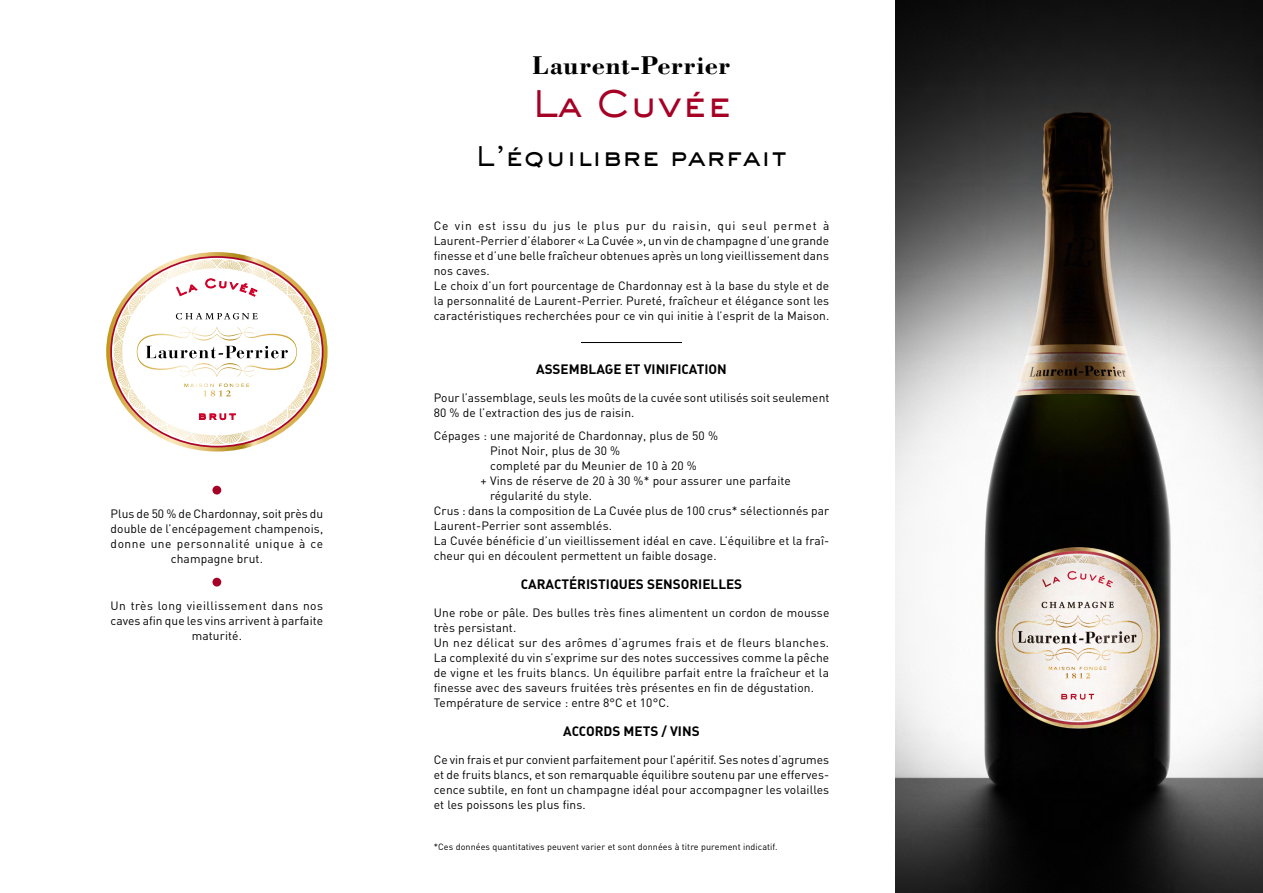
<style>
.page{position:relative;width:1263px;height:893px;background:#fff}
.page>*{position:absolute;margin:0;border:0;box-sizing:border-box;transform-origin:0 0}
.t1{font:500 35.85px "Sackers Gothic";color:#a60125}
.t2{font:500 26.55px "Sackers Gothic";color:#000}
.t3{font:700 26.55px "Bodoni";letter-spacing:.02em;color:#000}
.t4{font:13.5px "DIN Bold Alternate";color:#000}
.t5{font:12px/15px "DIN";letter-spacing:.01em;color:#000}
.t6{font:9px "DIN";letter-spacing:.01em;color:#000}
</style>
<div class="page">
<img style="left:895px;top:0;width:368px;height:893px">
<hr style="left:581px;top:342px;width:101px;height:1px;background:#000">
<div style="left:212px;top:486px;width:9px;height:8px;background:#a60125;border-radius:50%"></div>
<div style="left:212px;top:578px;width:9px;height:8px;background:#a60125;border-radius:50%"></div>
<svg style="left:106px;top:252px;width:222px;height:199px"></svg>
<p class="t5" style="left:111px;top:506px;width:214px;text-align:center">Plus de 50 % de Chardonnay, soit près du double de l’encépagement champenois, donne une personnalité unique à ce champagne brut.</p>
<p class="t5" style="left:111px;top:598px;width:214px;text-align:center">Un très long vieillissement dans nos caves afin que les vins arrivent à parfaite maturité.</p>
<h2 class="t3" style="left:533px;top:48px;width:199px">Laurent-Perrier</h2>
<h1 class="t1" style="left:532px;top:80px;width:200px">La Cuvée</h1>
<h2 class="t2" style="left:475px;top:138px;width:313px">L’équilibre parfait</h2>
<p class="t5" style="left:434px;top:218px;width:397px">Ce vin est issu du jus le plus pur du raisin, qui seul permet à Laurent-Perrier d’élaborer « La Cuvée », un vin de champagne d’une grande finesse et d’une belle fraîcheur obtenues après un long vieillissement dans nos caves.<br>Le choix d’un fort pourcentage de Chardonnay est à la base du style et de la personnalité de Laurent-Perrier. Pureté, fraîcheur et élégance sont les caractéristiques recherchées pour ce vin qui initie à l’esprit de la Maison.</p>
<p class="t4" style="left:536px;top:360px;width:192px">ASSEMBLAGE ET VINIFICATION</p>
<p class="t5" style="left:434px;top:390px;width:397px">Pour l’assemblage, seuls les moûts de la cuvée sont utilisés soit seulement<br>80 % de l’extraction des jus de raisin.</p>
<p class="t5" style="left:434px;top:428px;width:286px">Cépages : une majorité de Chardonnay, plus de 50 %</p>
<p class="t5" style="left:490px;top:443px;width:132px">Pinot Noir, plus de 30 %</p>
<p class="t5" style="left:490px;top:458px;width:208px">completé par du Meunier de 10 à 20 %</p>
<p class="t5" style="left:480px;top:473px;width:312px">+ Vins de réserve de 20 à 30 %* pour assurer une parfaite</p>
<p class="t5" style="left:490px;top:488px;width:104px">régularité du style.</p>
<p class="t5" style="left:434px;top:503px;width:397px">Crus : dans la composition de La Cuvée plus de 100 crus* sélectionnés par</p>
<p class="t5" style="left:434px;top:518px;width:180px">Laurent-Perrier sont assemblés.</p>
<p class="t5" style="left:434px;top:533px;width:397px">La Cuvée bénéficie d’un vieillissement idéal en cave. L’équilibre et la fraî-</p>
<p class="t5" style="left:434px;top:548px;width:284px">cheur qui en découlent permettent un faible dosage.</p>
<p class="t4" style="left:521px;top:575px;width:223px">CARACTÉRISTIQUES SENSORIELLES</p>
<p class="t5" style="left:434px;top:605px;width:397px">Une robe or pâle. Des bulles très fines alimentent un cordon de mousse très persistant.<br>Un nez délicat sur des arômes d’agrumes frais et de fleurs blanches.<br>La complexité du vin s’exprime sur des notes successives comme la pêche de vigne et les fruits blancs. Un équilibre parfait entre la fraîcheur et la finesse avec des saveurs fruitées très présentes en fin de dégustation.<br>Température de service : entre 8°C et 10°C.</p>
<p class="t4" style="left:563px;top:722px;width:138px">ACCORDS METS / VINS</p>
<p class="t5" style="left:434px;top:752px;width:397px;text-align:justify">Ce vin frais et pur convient parfaitement pour l’apéritif. Ses notes d’agrumes et de fruits blancs, et son remarquable équilibre soutenu par une efferves&shy;cence subtile, en font un champagne idéal pour accompagner les volailles et les poissons les plus fins.</p>
<p class="t6" style="left:434px;top:842px;width:345px">*Ces données quantitatives peuvent varier et sont données à titre purement indicatif.</p>
</div>
